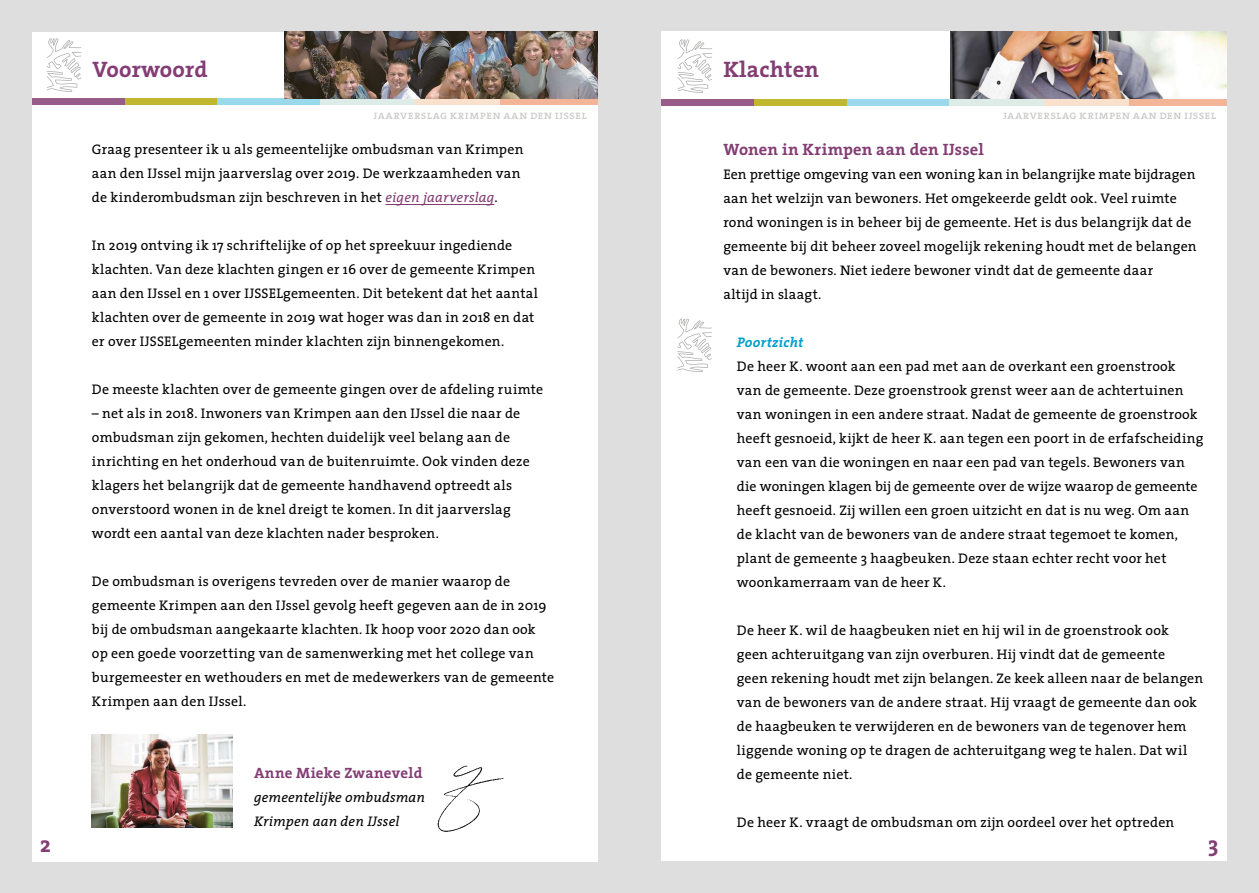
<style>
.page{position:relative;width:1259px;height:893px;background:#fff}
.page>*{position:absolute;margin:0;border:0;box-sizing:border-box;transform-origin:0 0}
.t1{font:700 22.5px "The Serif";letter-spacing:.01em;color:#833d74}
.t2{font:700 16.5px "The Serif";letter-spacing:.01em;color:#833d74}
.t3{font:700 15px "The Serif";letter-spacing:.015em;color:#833d74}
.t4{font:13.95px/24px "The Serif";letter-spacing:.015em;color:#000}
.t5{font:italic 13.95px/24px "The Serif";letter-spacing:.01em;color:#000}
.t6{font:italic 700 13.95px "The Serif";letter-spacing:.01em;color:#009fcc}
.t7{font:12px "The Serif Caps";letter-spacing:.005em;color:#c9c8c7}
.s1{font-style:italic;color:#833d74}
</style>
<div class="page">
<div style="left:0;top:0;width:629px;height:893px;background:#dfdede"></div>
<div style="left:32px;top:32px;width:565px;height:829px;background:#fff"></div>
<hr style="left:385px;top:204px;width:109px;height:1px;background:#833d74">
<div style="left:395px;top:98px;width:202px;height:7px;background:#f3b597"></div>
<div style="left:67px;top:98px;width:251px;height:7px;background:#c0b630"></div>
<div style="left:217px;top:98px;width:197px;height:7px;background:#99d9eb"></div>
<div style="left:32px;top:98px;width:92px;height:7px;background:#975c8a"></div>
<svg style="left:320px;top:98px;width:179px;height:7px"></svg>
<img style="left:285px;top:32px;width:312px;height:66px">
<svg style="left:47px;top:38px;width:34px;height:54px"></svg>
<div style="left:629px;top:0;width:630px;height:893px;background:#dfdede"></div>
<div style="left:661px;top:32px;width:566px;height:829px;background:#fff"></div>
<img style="left:437px;top:765px;width:67px;height:67px">
<img style="left:92px;top:734px;width:141px;height:93px">
<div style="left:1024px;top:99px;width:203px;height:6px;background:#f3b597"></div>
<div style="left:696px;top:99px;width:251px;height:6px;background:#c0b630"></div>
<div style="left:847px;top:99px;width:196px;height:6px;background:#99d9eb"></div>
<div style="left:661px;top:99px;width:92px;height:6px;background:#975c8a"></div>
<svg style="left:949px;top:99px;width:179px;height:6px"></svg>
<img style="left:950px;top:32px;width:277px;height:67px">
<svg style="left:677px;top:39px;width:35px;height:54px"></svg>
<svg style="left:677px;top:319px;width:35px;height:53px"></svg>
<h1 class="t1" style="left:92px;top:50px;width:117px">Voorwoord</h1>
<h1 class="t1" style="left:723px;top:51px;width:97px">Klachten</h1>
<p class="t7" style="left:374px;top:105px;width:215px">jaarverslag krimpen aan den ijssel</p>
<p class="t7" style="left:1003px;top:105px;width:215px">jaarverslag krimpen aan den ijssel</p>
<p class="t4" style="left:92px;top:137px;width:433px">Graag presenteer ik u als gemeentelijke ombudsman van Krimpen aan den IJssel mijn jaarverslag over 2019. De werkzaamheden van de kinderombudsman zijn beschreven in het <span class="s1">eigen jaarverslag</span>.</p>
<p class="t4" style="left:92px;top:233px;width:447px">In 2019 ontving ik 17 schriftelijke of op het spreekuur ingediende klachten. Van deze klachten gingen er 16 over de gemeente Krimpen aan den IJssel en 1 over IJSSELgemeenten. Dit betekent dat het aantal klachten over de gemeente in 2019 wat hoger was dan in 2018 en dat er over IJSSELgemeenten minder klachten zijn binnengekomen.</p>
<p class="t4" style="left:92px;top:377px;width:453px">De meeste klachten over de gemeente gingen over de afdeling ruimte</p>
<p class="t4" style="left:92px;top:401px;width:439px">– net als in 2018. Inwoners van Krimpen aan den IJssel die naar de ombudsman zijn gekomen, hechten duidelijk veel belang aan de inrichting en het onderhoud van de buitenruimte. Ook vinden deze klagers het belangrijk dat de gemeente handhavend optreedt als onverstoord wonen in de knel dreigt te komen. In dit jaarverslag wordt een aantal van deze klachten nader besproken.</p>
<p class="t4" style="left:92px;top:569px;width:464px">De ombudsman is overigens tevreden over de manier waarop de gemeente Krimpen aan den IJssel gevolg heeft gegeven aan de in 2019 bij de ombudsman aangekaarte klachten. Ik hoop voor 2020 dan ook op een goede voorzetting van de samenwerking met het college van burgemeester en wethouders en met de medewerkers van de gemeente Krimpen aan den IJssel.</p>
<p class="t3" style="left:254px;top:761px;width:170px">Anne Mieke Zwaneveld</p>
<p class="t5" style="left:254px;top:785px;width:173px">gemeentelijke ombudsman<br>Krimpen aan den IJssel</p>
<p class="t2" style="left:723px;top:135px;width:262px">Wonen in Krimpen aan den IJssel</p>
<p class="t4" style="left:723px;top:162px;width:475px">Een prettige omgeving van een woning kan in belangrijke mate bijdragen aan het welzijn van bewoners. Het omgekeerde geldt ook. Veel ruimte rond woningen is in beheer bij de gemeente. Het is dus belangrijk dat de gemeente bij dit beheer zoveel mogelijk rekening houdt met de belangen van de bewoners. Niet iedere bewoner vindt dat de gemeente daar<br>altijd in slaagt.</p>
<p class="t6" style="left:737px;top:330px;width:68px">Poortzicht</p>
<p class="t4" style="left:737px;top:354px;width:468px">De heer K. woont aan een pad met aan de overkant een groenstrook van de gemeente. Deze groenstrook grenst weer aan de achtertuinen van woningen in een andere straat. Nadat de gemeente de groenstrook heeft gesnoeid, kijkt de heer K. aan tegen een poort in de erfafscheiding van een van die woningen en naar een pad van tegels. Bewoners van die woningen klagen bij de gemeente over de wijze waarop de gemeente heeft gesnoeid. Zij willen een groen uitzicht en dat is nu weg. Om aan de klacht van de bewoners van de andere straat tegemoet te komen, plant de gemeente 3 haagbeuken. Deze staan echter recht voor het woonkamerraam van de heer K.</p>
<p class="t4" style="left:737px;top:617px;width:468px">De heer K. wil de haagbeuken niet en hij wil in de groenstrook ook geen achteruitgang van zijn overburen. Hij vindt dat de gemeente<br>geen rekening houdt met zijn belangen. Ze keek alleen naar de belangen van de bewoners van de andere straat. Hij vraagt de gemeente dan ook de haagbeuken te verwijderen en de bewoners van de tegenover hem liggende woning op te dragen de achteruitgang weg te halen. Dat wil de gemeente niet.</p>
<p class="t4" style="left:737px;top:809px;width:439px">De heer K. vraagt de ombudsman om zijn oordeel over het optreden</p>
<h1 class="t1" style="left:40px;top:825px;width:12px">2</h1>
<h1 class="t1" style="left:1208px;top:825px;width:12px">3</h1>
</div>
